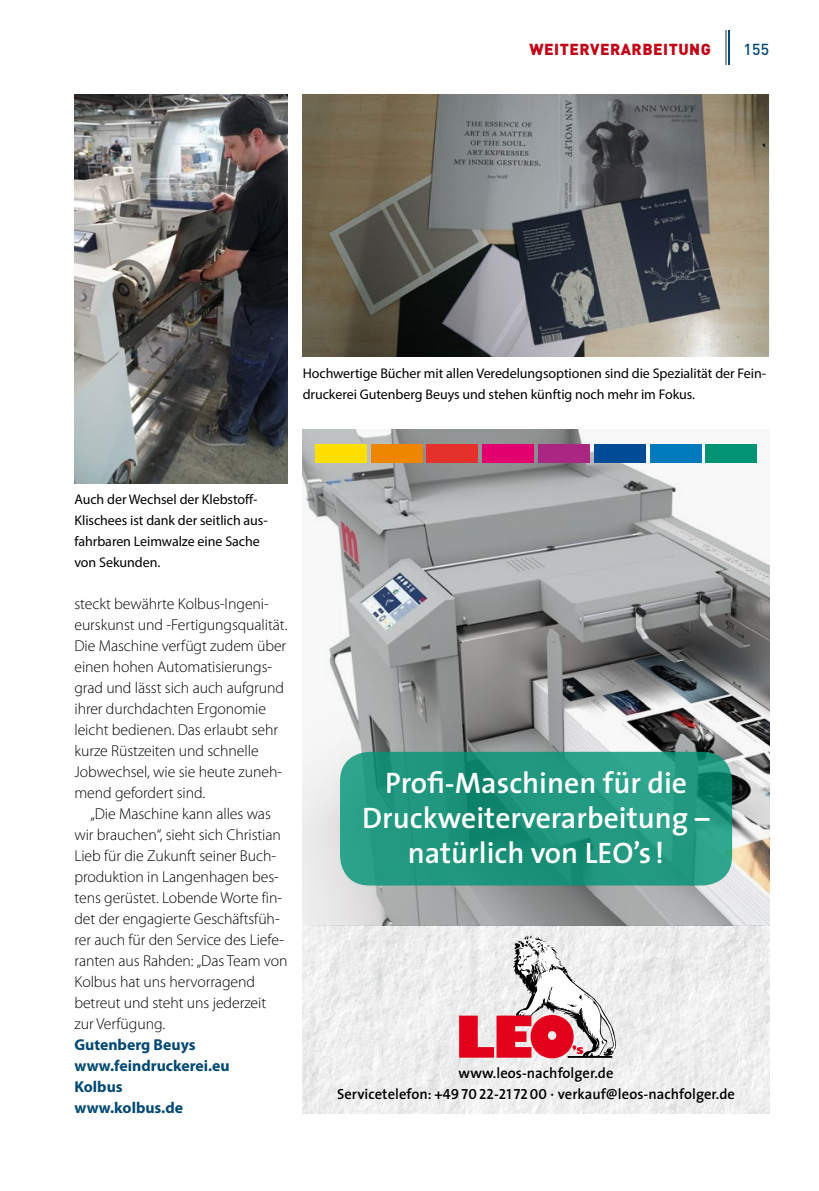
<style>
.page{position:relative;width:819px;height:1191px;background:#fff}
.page>*{position:absolute;margin:0;border:0;box-sizing:border-box;transform-origin:0 0}
.t1{font:600 29.75px/35px "The Sans";color:#fff;text-align:center}
._04_Lauf_Einzug{font:300 15.75px/21px "Myriad Pro";letter-spacing:-.005em;color:#000}
._04_Lauf{font:300 15.75px/21px "Myriad Pro";letter-spacing:-.005em;color:#000}
._04_Lauf-2{font:700 15.75px "Myriad Pro";color:#004873}
._00_Rubrik{font:900 15.75px "DINOT";letter-spacing:.03em;color:#c00418}
._04_Lauf_Textschluss{font:700 15.75px "Myriad Pro";color:#004873}
._00_Rubrik-2{font:500 15.75px "DINOT";color:#004873}
.t2{font:600 14.7px/21px "The Sans";letter-spacing:.005em;color:#000;text-align:center}
._07_BU{font:14px/21px "Myriad Pro";letter-spacing:-.005em;color:#000}
.s1{font-family:"The Sans Semi Bold Caps";font-weight:400}
</style>
<div class="page">
<hr style="left:728px;top:30px;width:1px;height:35px;background:#004873">
<hr style="left:724px;top:30px;width:2px;height:35px;background:#8794b0">
<img style="left:303px;top:429px;width:466px;height:684px">
<svg style="left:459px;top:935px;width:157px;height:123px"></svg>
<hr style="left:567px;top:1056px;width:45px;height:1px;background:#000">
<svg style="left:340px;top:752px;width:392px;height:133px;background:#20977e"></svg>
<div style="left:315px;top:444px;width:51px;height:19px;background:#ffdf00"></div>
<div style="left:371px;top:444px;width:51px;height:19px;background:#ef8600"></div>
<div style="left:427px;top:444px;width:51px;height:19px;background:#e4312b"></div>
<div style="left:482px;top:444px;width:51px;height:19px;background:#e2006e"></div>
<div style="left:538px;top:444px;width:51px;height:19px;background:#a92683"></div>
<div style="left:594px;top:444px;width:51px;height:19px;background:#004b95"></div>
<div style="left:650px;top:444px;width:51px;height:19px;background:#007abd"></div>
<div style="left:705px;top:444px;width:51px;height:19px;background:#009475"></div>
<img style="left:74px;top:94px;width:214px;height:389px">
<img style="left:303px;top:94px;width:466px;height:263px">
<p class="_00_Rubrik" style="left:529px;top:38px;width:183px">WEITERVERARBEITUNG</p>
<p class="_00_Rubrik-2" style="left:743px;top:39px;width:27px">155</p>
<p class="_07_BU" style="left:303px;top:363px;width:464px">Hochwertige Bücher mit allen Veredelungsoptionen sind die Spezialität der Fein&shy;druckerei Gutenberg Beuys und stehen künftig noch mehr im Fokus.</p>
<p class="_07_BU" style="left:74px;top:489px;width:195px">Auch der Wechsel der Klebstoff-<br>Klischees ist dank der seitlich aus&shy;fahrbaren Leimwalze eine Sache von Sekunden.</p>
<p class="_04_Lauf" style="left:74px;top:593px;width:214px">steckt bewährte Kolbus-Ingeni&shy;eurskunst und -Fertigungsqualität.<br>Die Maschine verfügt zudem über einen hohen Automatisierungs&shy;grad und lässt sich auch aufgrund ihrer durchdachten Ergonomie leicht bedienen. Das erlaubt sehr kurze Rüstzeiten und schnelle<br>Jobwechsel, wie sie heute zuneh&shy;mend gefordert sind.</p>
<p class="_04_Lauf_Einzug" style="left:74px;top:803px;width:215px;text-indent:16px">„Die Maschine kann alles was wir brauchen“, sieht sich Christian<br>Lieb für die Zukunft seiner Buch&shy;produktion in Langenhagen bes&shy;tens gerüstet. Lobende Worte fin&shy;det der engagierte Geschäftsfüh&shy;rer auch für den Service des Liefe&shy;ranten aus Rahden: „Das Team von<br>Kolbus hat uns hervorragend betreut und steht uns jederzeit zur Verfügung.</p>
<p class="_04_Lauf-2" style="left:74px;top:1036px;width:123px">Gutenberg Beuys</p>
<p class="_04_Lauf-2" style="left:74px;top:1057px;width:157px">www.feindruckerei.eu</p>
<p class="_04_Lauf-2" style="left:74px;top:1078px;width:50px">Kolbus</p>
<p class="_04_Lauf_Textschluss" style="left:74px;top:1099px;width:110px">www.kolbus.de</p>
<h1 class="t1" style="left:362px;top:765px;width:349px">Profi-Maschinen für die<br>Druckweiterverarbeitung – natürlich von LEO’s !</h1>
<p class="t2" style="left:337px;top:1062px;width:399px">www.leos-nachfolger.de<br>Servicetelefon: +<span class="s1">49 70 22-21 72 00</span> · verkauf@leos-nachfolger.de</p>
</div>
